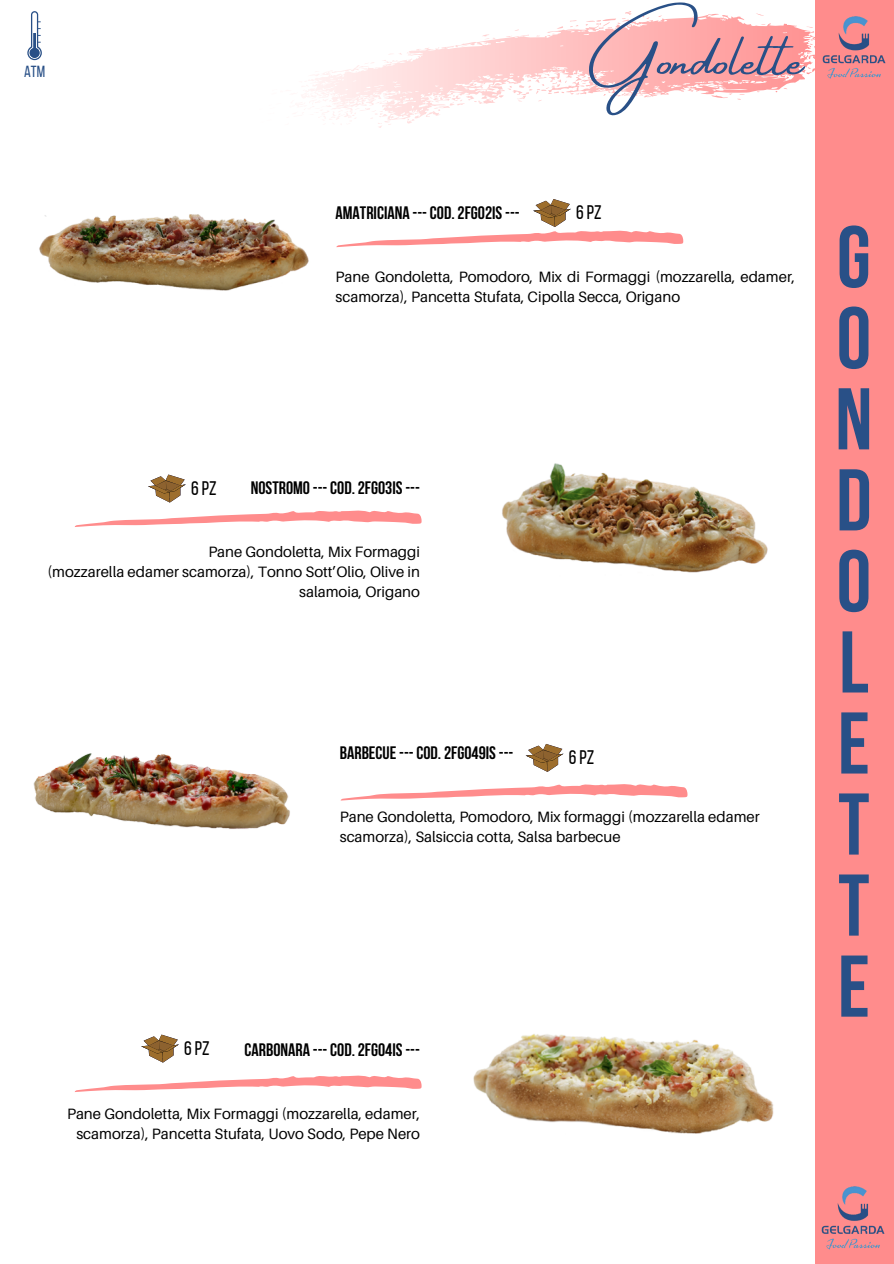
<style>
.page{position:relative;width:894px;height:1264px;background:#fff}
.page>*{position:absolute;margin:0;border:0;box-sizing:border-box;transform-origin:0 0}
.t1{font:700 87.3px/81px "Bebas Neue";color:#295087;text-align:justify}
.t2{font:54.75px "Amsterdam Four";color:#295087}
.t3{font:19.65px "Bebas Neue";letter-spacing:.075em;color:#000}
.t4{font:700 18px "Bebas Neue";color:#000}
.t5{font:16.05px "Bebas Neue";color:#295087}
.t6{font:15px/20.2px "Aileron";color:#000;text-align:right}
</style>
<div class="page">
<svg style="left:306px;top:11px;width:509px;height:117px"></svg>
<div style="left:815px;top:0;width:78px;height:1263px;background:#ff8c8c"></div>
<img style="left:822px;top:16px;width:64px;height:63px">
<img style="left:821px;top:1186px;width:64px;height:64px">
<svg style="left:27px;top:11px;width:15px;height:49px"></svg>
<img style="left:39px;top:214px;width:270px;height:77px">
<img style="left:502px;top:463px;width:266px;height:110px">
<img style="left:33px;top:753px;width:257px;height:76px">
<svg style="left:148px;top:474px;width:38px;height:28px"></svg>
<svg style="left:525px;top:744px;width:38px;height:28px"></svg>
<svg style="left:141px;top:1034px;width:38px;height:28px"></svg>
<img style="left:473px;top:1034px;width:301px;height:100px">
<svg style="left:336px;top:199px;width:347px;height:48px"></svg>
<svg style="left:75px;top:510px;width:346px;height:17px"></svg>
<svg style="left:341px;top:784px;width:346px;height:16px"></svg>
<svg style="left:75px;top:1075px;width:346px;height:17px"></svg>
<p class="t5" style="left:24px;top:64px;width:22px">ATM</p>
<p class="t2" style="left:589px;top:29px;width:215px">Gondolette</p>
<h4 class="t4" style="left:335px;top:205px;width:185px">AMATRICIANA --- COD.2FGO2IS ---</h4>
<p class="t3" style="left:576px;top:204px;width:27px">6PZ</p>
<p class="t6" style="left:335px;top:266px;width:461px;text-align:left">Pane Gondoletta, Pomodoro, Mix di Formaggi (mozzarella, edamer, scamorza), Pancetta Stufata, Cipolla Secca, Origano</p>
<h3 class="t3" style="left:191px;top:480px;width:27px">6PZ</h3>
<h1 class="t4" style="left:251px;top:480px;width:171px">NOSTROMO ---COD. 2FGO3IS ---</h1>
<p class="t6" style="left:208px;top:541px;width:213px">Pane Gondoletta, Mix Formaggi</p>
<p class="t6" style="left:48px;top:561px;width:374px">(mozzarella edamer scamorza), Tonno Sott’Olio, Olive in salamoia, Origano</p>
<h2 class="t4" style="left:340px;top:745px;width:175px">BARBECUE --- COD. 2FGO49IS ---</h2>
<p class="t3" style="left:568px;top:749px;width:27px">6PZ</p>
<h5 class="t6" style="left:340px;top:806px;width:421px;text-align:left">Pane Gondoletta, Pomodoro, Mix formaggi (mozzarella edamer scamorza), Salsiccia cotta, Salsa barbecue</h5>
<p class="t3" style="left:184px;top:1039px;width:27px">6PZ</p>
<h3 class="t4" style="left:244px;top:1042px;width:177px">CARBONARA --- COD.2FGO4IS---</h3>
<p class="t6" style="left:67px;top:1103px;width:354px">Pane Gondoletta, Mix Formaggi (mozzarella, edamer, scamorza), Pancetta Stufata, Uovo Sodo, Pepe Nero</p>
<p class="t1" style="left:835px;top:225px;width:39px">G O N D O L E T T E</p>
</div>
